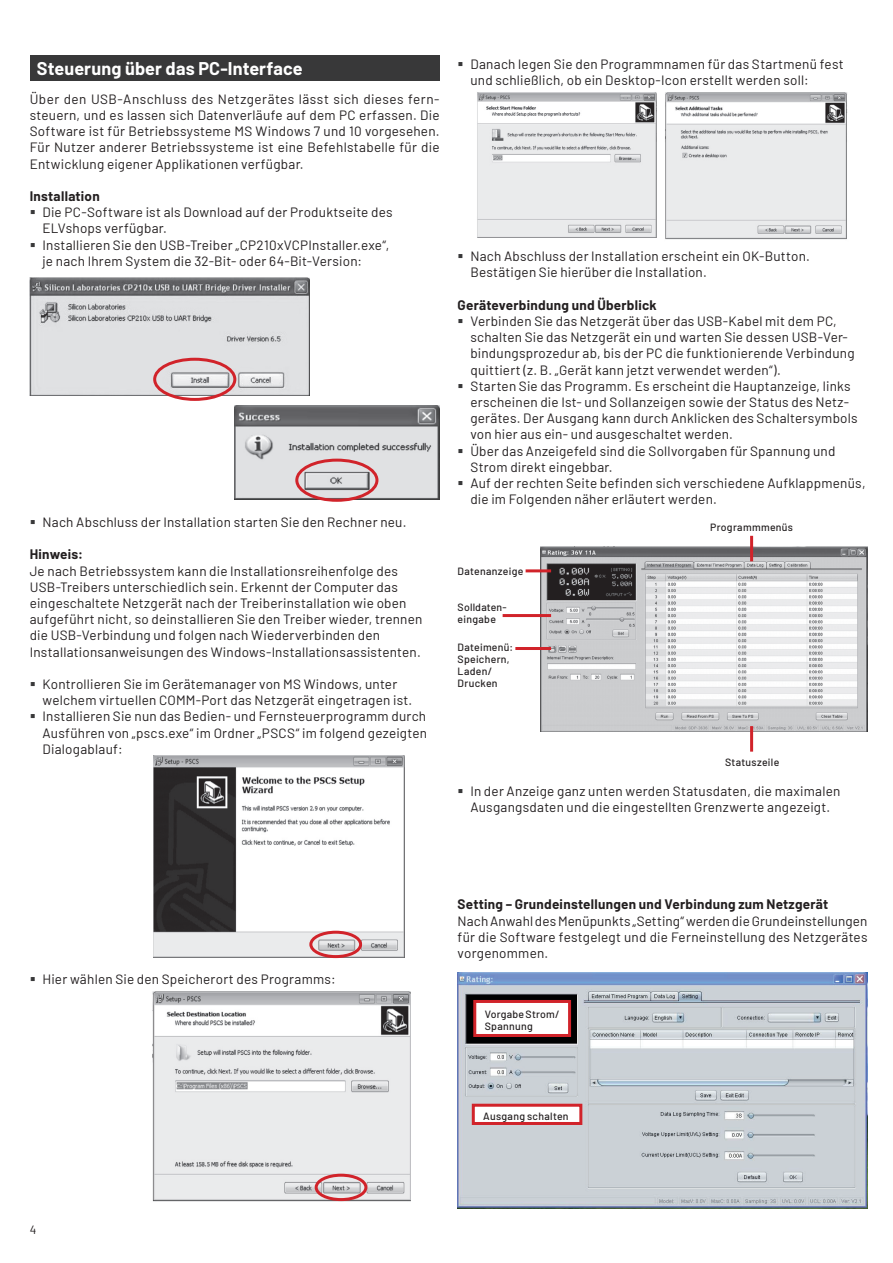
<style>
.page{position:relative;width:893px;height:1263px;background:#fff}
.page>*{position:absolute;margin:0;border:0;box-sizing:border-box;transform-origin:0 0}
.t1{font:700 18px "Barlow";letter-spacing:.005em;color:#fff}
.t2{font:13.5px/16.2px "Barlow";letter-spacing:.015em;color:#231f20}
.t3{font:700 13.5px "Barlow";letter-spacing:.02em;color:#231f20}
.t4{font:12px "Barlow";color:#231f20}
.t5{font:500 10.5px/12px "Barlow";letter-spacing:.03em;color:#231f20}
</style>
<div class="page">
<div style="left:30px;top:55px;width:410px;height:26px;background:#383839"></div>
<img style="left:30px;top:278px;width:280px;height:118px">
<img style="left:234px;top:405px;width:206px;height:94px">
<div style="left:153px;top:358px;width:83px;height:43px;border:3px solid #d1232a;border-radius:50%"></div>
<div style="left:295px;top:459px;width:83px;height:43px;border:3px solid #d1232a;border-radius:50%"></div>
<img style="left:153px;top:756px;width:251px;height:201px">
<div style="left:309px;top:931px;width:53px;height:27px;border:3px solid #d1232a;border-radius:50%"></div>
<img style="left:152px;top:991px;width:259px;height:211px">
<div style="left:315px;top:1174px;width:52px;height:27px;border:3px solid #d1232a;border-radius:50%"></div>
<img style="left:477px;top:92px;width:179px;height:145px">
<img style="left:665px;top:93px;width:183px;height:147px">
<img style="left:541px;top:547px;width:326px;height:184px">
<hr style="left:526px;top:569px;width:25px;height:3px;background:#d1232a">
<hr style="left:503px;top:614px;width:48px;height:3px;background:#d1232a">
<hr style="left:515px;top:647px;width:36px;height:3px;background:#d1232a">
<hr style="left:750px;top:536px;width:3px;height:25px;background:#d1232a">
<hr style="left:750px;top:726px;width:3px;height:26px;background:#d1232a">
<img style="left:458px;top:972px;width:409px;height:237px">
<div style="left:475px;top:1001px;width:95px;height:34px;background:#fff"></div>
<div style="left:473px;top:1000px;width:98px;height:37px;border:3px solid #d1232a"></div>
<div style="left:473px;top:1105px;width:108px;height:18px;background:#fff"></div>
<div style="left:472px;top:1104px;width:110px;height:21px;border:3px solid #d1232a"></div>
<h1 class="t1" style="left:37px;top:55px;width:267px">Steuerung über das PC-Interface</h1>
<p class="t2" style="left:30px;top:90px;width:411px;text-align:justify">Über den USB-Anschluss des Netzgerätes lässt sich dieses fern&shy;steuern, und es lassen sich Datenverläufe auf dem PC erfassen. Die Software ist für Betriebssysteme MS Windows 7 und 10 vorgesehen.<br>Für Nutzer anderer Betriebssysteme ist eine Befehlstabelle für die Entwicklung eigener Applikationen verfügbar.</p>
<p class="t3" style="left:30px;top:186px;width:71px">Installation</p>
<p class="t2" style="left:43px;top:203px;width:352px">Die PC-Software ist als Download auf der Produktseite des ELVshops verfügbar.<br>Installieren Sie den USB-Treiber „CP210xVCPInstaller.exe“, je nach Ihrem System die 32-Bit- oder 64-Bit-Version:</p>
<p class="t2" style="left:43px;top:513px;width:365px">Nach Abschluss der Installation starten Sie den Rechner neu.</p>
<p class="t3" style="left:30px;top:544px;width:55px">Hinweis:</p>
<p class="t2" style="left:30px;top:562px;width:394px">Je nach Betriebssystem kann die Installationsreihenfolge des USB-Treibers unterschiedlich sein. Erkennt der Computer das eingeschaltete Netzgerät nach der Treiberinstallation wie oben aufgeführt nicht, so deinstallieren Sie den Treiber wieder, trennen die USB-Verbindung und folgen nach Wiederverbinden den Installationsanweisungen des Windows-Installationsassistenten.</p>
<p class="t2" style="left:43px;top:675px;width:386px">Kontrollieren Sie im Gerätemanager von MS Windows, unter welchem virtuellen COMM-Port das Netzgerät eingetragen ist.<br>Installieren Sie nun das Bedien- und Fernsteuerprogramm durch Ausführen von „pscs.exe“ im Ordner „PSCS“ im folgend gezeigten Dialogablauf:</p>
<p class="t2" style="left:470px;top:55px;width:375px">Danach legen Sie den Programmnamen für das Startmenü fest und schließlich, ob ein Desktop-Icon erstellt werden soll:</p>
<p class="t2" style="left:470px;top:247px;width:341px">Nach Abschluss der Installation erscheint ein OK-Button.<br>Bestätigen Sie hierüber die Installation.</p>
<p class="t3" style="left:458px;top:295px;width:201px">Geräteverbindung und Überblick</p>
<p class="t2" style="left:470px;top:312px;width:397px">Verbinden Sie das Netzgerät über das USB-Kabel mit dem PC, schalten Sie das Netzgerät ein und warten Sie dessen USB-Ver&shy;bindungsprozedur ab, bis der PC die funktionierende Verbindung quittiert (z. B. „Gerät kann jetzt verwendet werden“).<br>Starten Sie das Programm. Es erscheint die Hauptanzeige, links erscheinen die Ist- und Sollanzeigen sowie der Status des Netz&shy;gerätes. Der Ausgang kann durch Anklicken des Schaltersymbols von hier aus ein- und ausgeschaltet werden.<br>Über das Anzeigefeld sind die Sollvorgaben für Spannung und Strom direkt eingebbar.<br>Auf der rechten Seite befinden sich verschiedene Aufklappmenüs, die im Folgenden näher erläutert werden.</p>
<p class="t5" style="left:458px;top:564px;width:67px">Datenanzeige</p>
<p class="t5" style="left:458px;top:600px;width:51px">Solldaten&shy;eingabe</p>
<p class="t5" style="left:458px;top:641px;width:57px">Dateimenü:<br>Speichern,<br>Laden/<br>Drucken</p>
<p class="t5" style="left:710px;top:521px;width:84px">Programmmenüs</p>
<p class="t5" style="left:725px;top:756px;width:56px">Statuszeile</p>
<p class="t2" style="left:470px;top:782px;width:372px">In der Anzeige ganz unten werden Statusdaten, die maximalen<br>Ausgangsdaten und die eingestellten Grenzwerte angezeigt.</p>
<p class="t2" style="left:43px;top:970px;width:295px">Hier wählen Sie den Speicherort des Programms:</p>
<p class="t3" style="left:458px;top:894px;width:372px">Setting – Grundeinstellungen und Verbindung zum Netzgerät</p>
<p class="t2" style="left:458px;top:911px;width:411px;text-align:justify">Nach Anwahl des Menüpunkts „Setting“ werden die Grundeinstellungen für die Software festgelegt und die Ferneinstellung des Netzgerätes vorgenommen.</p>
<p class="t5" style="left:485px;top:1007px;width:76px">Vorgabe Strom/<br>Spannung</p>
<p class="t5" style="left:483px;top:1109px;width:87px">Ausgang schalten</p>
<p class="t4" style="left:30px;top:1221px;width:8px">4</p>
</div>
